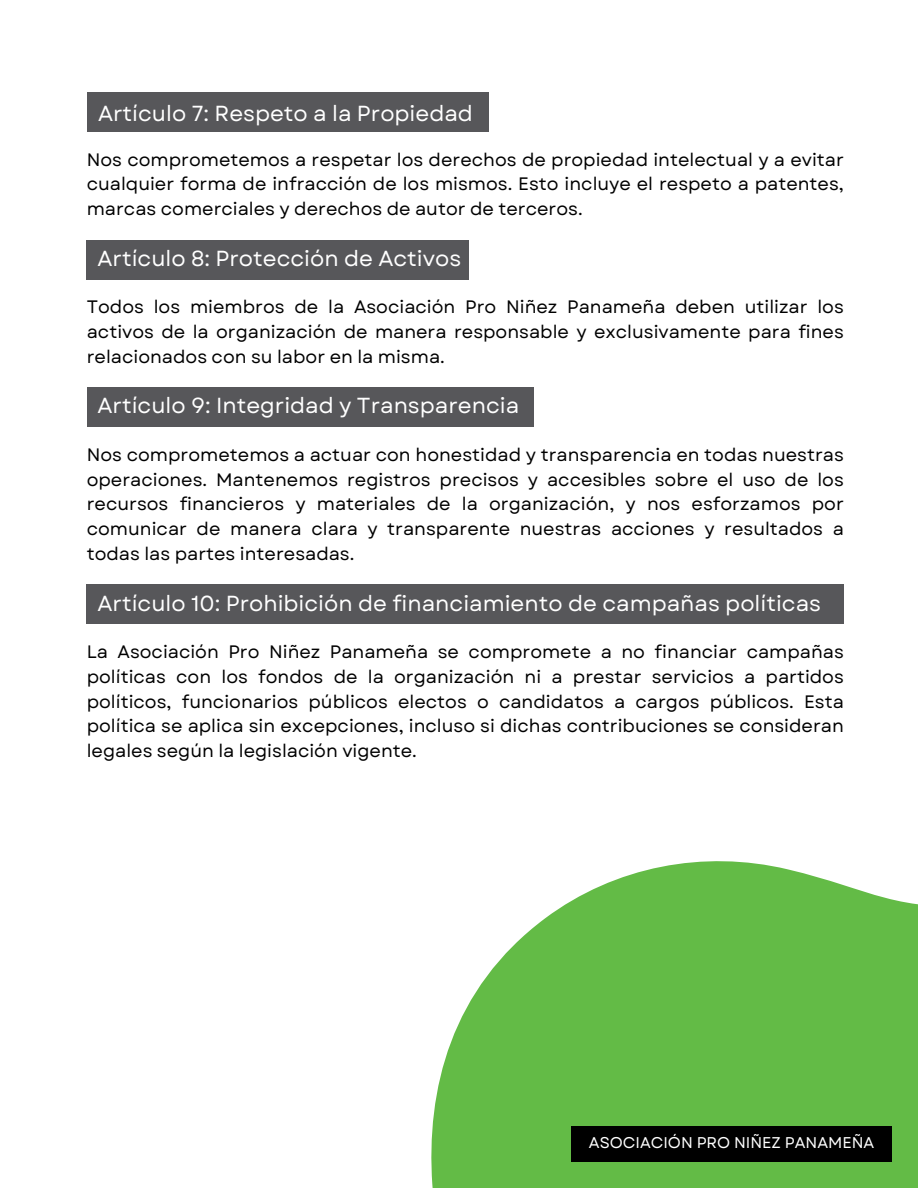
<style>
.page{position:relative;width:918px;height:1188px;background:#fff}
.page>*{position:absolute;margin:0;border:0;box-sizing:border-box;transform-origin:0 0}
.t1{font:21.75px "Garet";color:#fff}
.t2{font:18px/24.8px "Garet";color:#000;text-align:justify}
.t3{font:15.6px "Garet";color:#fff}
</style>
<div class="page">
<div style="left:87px;top:92px;width:402px;height:40px;background:#57575a"></div>
<div style="left:87px;top:585px;width:757px;height:39px;background:#57575a"></div>
<svg style="left:431px;top:861px;width:487px;height:327px;background:#79c460"></svg>
<div style="left:571px;top:1126px;width:321px;height:36px;background:#000"></div>
<div style="left:87px;top:240px;width:382px;height:40px;background:#57575a"></div>
<div style="left:87px;top:387px;width:446px;height:40px;background:#57575a"></div>
<h1 class="t1" style="left:98px;top:98px;width:376px">Artículo 7: Respeto a la Propiedad</h1>
<h2 class="t2" style="left:87px;top:147px;width:759px">Nos comprometemos a respetar los derechos de propiedad intelectual y a evitar cualquier forma de infracción de los mismos. Esto incluye el respeto a patentes, marcas comerciales y derechos de autor de terceros.</h2>
<h2 class="t1" style="left:98px;top:243px;width:365px">Artículo 8: Protección de Activos</h2>
<h1 class="t2" style="left:87px;top:295px;width:759px">Todos los miembros de la Asociación Pro Niñez Panameña deben utilizar los activos de la organización de manera responsable y exclusivamente para fines relacionados con su labor en la misma.</h1>
<h2 class="t1" style="left:98px;top:390px;width:423px">Artículo 9: Integridad y Transparencia</h2>
<p class="t2" style="left:87px;top:442px;width:759px">Nos comprometemos a actuar con honestidad y transparencia en todas nuestras operaciones. Mantenemos registros precisos y accesibles sobre el uso de los recursos financieros y materiales de la organización, y nos esforzamos por comunicar de manera clara y transparente nuestras acciones y resultados a todas las partes interesadas.</p>
<h1 class="t1" style="left:98px;top:587px;width:725px">Artículo 10: Prohibición de financiamiento de campañas políticas</h1>
<h2 class="t2" style="left:87px;top:639px;width:759px">La Asociación Pro Niñez Panameña se compromete a no financiar campañas políticas con los fondos de la organización ni a prestar servicios a partidos políticos, funcionarios públicos electos o candidatos a cargos públicos. Esta política se aplica sin excepciones, incluso si dichas contribuciones se consideran legales según la legislación vigente.</h2>
<h1 class="t3" style="left:589px;top:1131px;width:287px">ASOCIACIÓN PRO NIÑEZ PANAMEÑA</h1>
</div>
